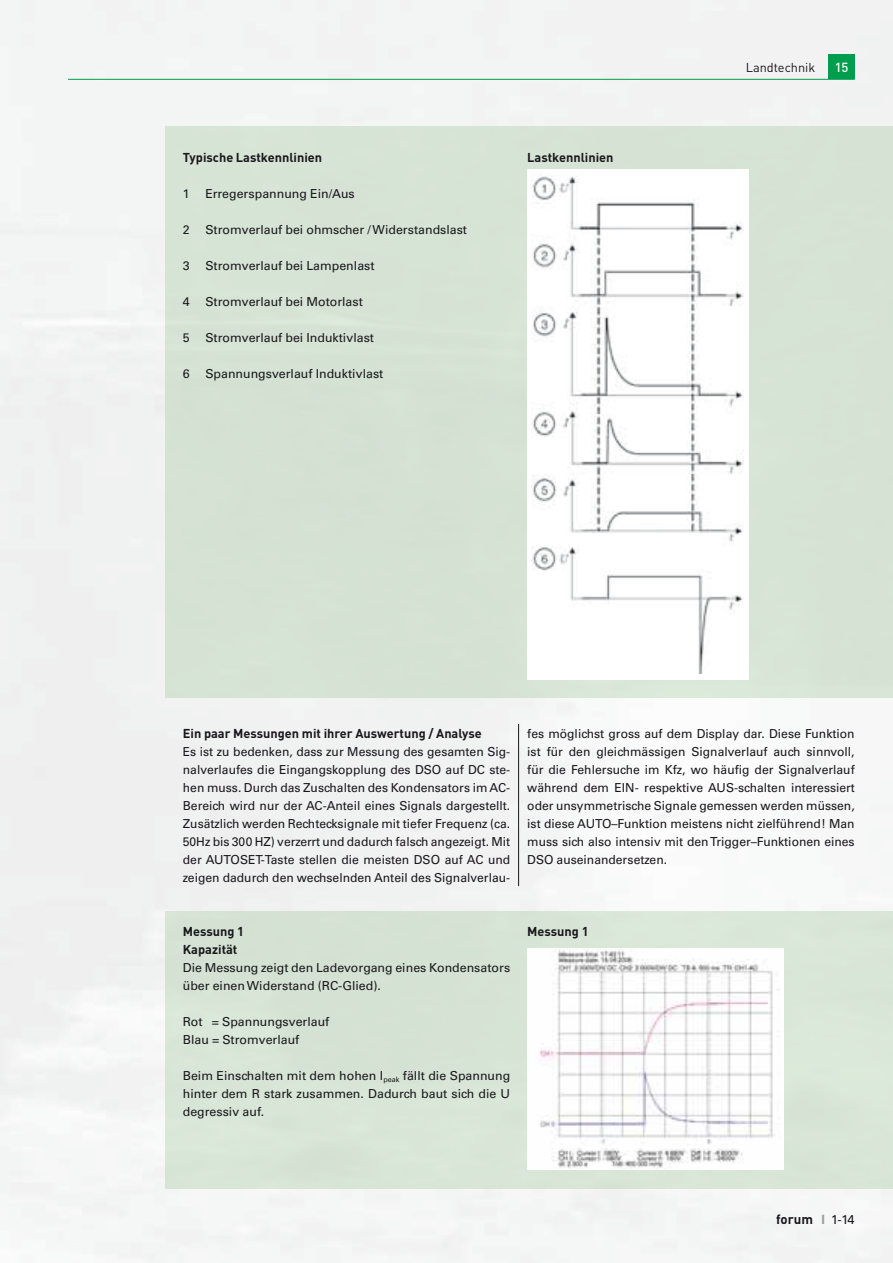
<style>
.page{position:relative;width:893px;height:1263px;background:#fff}
.page>*{position:absolute;margin:0;border:0;box-sizing:border-box;transform-origin:0 0}
.t1{font:700 13.35px "DIN";color:#1a171c}
.t2{font:500 13.05px "DIN";color:#fff}
.t3{font:700 12.75px "DIN";color:#1a171c}
.t4{font:12.75px "DIN";color:#1a171c}
.t5{font:12.3px/18px "Univers";color:#1a171c;text-align:justify}
.s1{font-family:"Univers";font-size:12.75px;color:#9c9d9f}
.s2{font-family:"Univers";font-weight:400;font-size:12.75px}
</style>
<div class="page">
<div style="left:828px;top:54px;width:27px;height:25px;background:#009d4e"></div>
<hr style="left:68px;top:79px;width:787px;height:1px;background:#009d4e">
<hr style="left:518px;top:724px;width:1px;height:162px;background:#1a171c">
<img style="left:531px;top:174px;width:213px;height:500px">
<img style="left:527px;top:948px;width:253px;height:220px">
<p class="t3" style="left:183px;top:153px;width:141px">Typische Lastkennlinien</p>
<p class="t3" style="left:527px;top:153px;width:88px">Lastkennlinien</p>
<p class="t5" style="left:183px;top:186px;width:8px">1</p>
<p class="t5" style="left:205px;top:186px;width:151px">Erregerspannung Ein/Aus</p>
<p class="t5" style="left:183px;top:222px;width:8px">2</p>
<p class="t5" style="left:205px;top:222px;width:263px">Stromverlauf bei ohmscher / Widerstandslast</p>
<p class="t5" style="left:183px;top:258px;width:8px">3</p>
<p class="t5" style="left:205px;top:258px;width:171px">Stromverlauf bei Lampenlast</p>
<p class="t5" style="left:183px;top:294px;width:8px">4</p>
<p class="t5" style="left:205px;top:294px;width:159px">Stromverlauf bei Motorlast</p>
<p class="t5" style="left:183px;top:330px;width:8px">5</p>
<p class="t5" style="left:205px;top:330px;width:170px">Stromverlauf bei Induktivlast</p>
<p class="t5" style="left:183px;top:366px;width:8px">6</p>
<p class="t5" style="left:205px;top:366px;width:179px">Spannungsverlauf Induktivlast</p>
<p class="t4" style="left:746px;top:63px;width:71px">Landtechnik</p>
<p class="t2" style="left:835px;top:63px;width:15px">15</p>
<p class="t3" style="left:183px;top:729px;width:300px">Ein paar Messungen mit ihrer Auswertung / Analyse</p>
<p class="t5" style="left:183px;top:744px;width:329px">Es ist zu bedenken, dass zur Messung des gesamten Sig&shy;nalverlaufes die Eingangskopplung des DSO auf DC ste&shy;hen muss. Durch das Zuschalten des Kondensators im AC-Bereich wird nur der AC-Anteil eines Signals dargestellt.<br>Zusätzlich werden Rechtecksignale mit tiefer Frequenz (ca.<br>50Hz bis 300 HZ) verzerrt und dadurch falsch angezeigt. Mit der AUTOSET-Taste stellen die meisten DSO auf AC und zeigen dadurch den wechselnden Anteil des Signalverlau-</p>
<p class="t5" style="left:527px;top:726px;width:329px">fes möglichst gross auf dem Display dar. Diese Funktion ist für den gleichmässigen Signalverlauf auch sinnvoll, für die Fehlersuche im Kfz, wo häufig der Signalverlauf während dem EIN- respektive AUS-schalten interessiert oder unsymmetrische Signale gemessen werden müssen, ist diese AUTO–Funktion meistens nicht zielführend! Man muss sich also intensiv mit den Trigger–Funktionen eines DSO auseinandersetzen.</p>
<p class="t3" style="left:183px;top:927px;width:63px">Messung 1</p>
<p class="t3" style="left:527px;top:927px;width:63px">Messung 1</p>
<p class="t3" style="left:183px;top:945px;width:56px">Kapazität</p>
<p class="t5" style="left:183px;top:960px;width:329px">Die Messung zeigt den Ladevorgang eines Kondensators über einen Widerstand (RC-Glied).</p>
<p class="t5" style="left:183px;top:1014px;width:148px">Rot = Spannungsverlauf<br>Blau = Stromverlauf</p>
<p class="t5" style="left:183px;top:1068px;width:329px">Beim Einschalten mit dem hohen I<sub>peak</sub> fällt die Spannung hinter dem R stark zusammen. Dadurch baut sich die U degressiv auf.</p>
<p class="t1" style="left:776px;top:1214px;width:80px">forum <span class="s1">I</span> <span class="s2">1-14</span></p>
</div>
